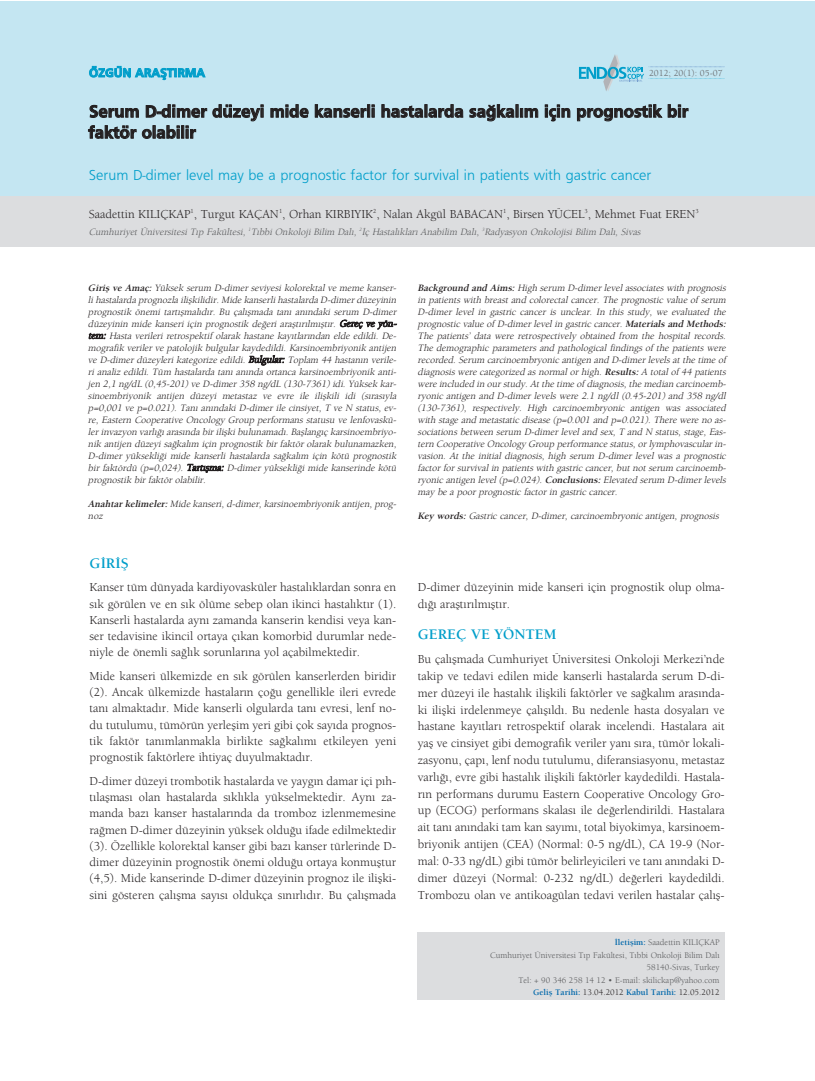
<style>
.page{position:relative;width:815px;height:1081px;background:#fff}
.page>*{position:absolute;margin:0;border:0;box-sizing:border-box;transform-origin:0 0}
.t1{font:700 17.5px/21px "Fruga San";color:#231f20}
.t2{font:15px "Frugal Sans";color:#009eca}
.t3{font:700 15px "Berkeley";color:#009eca}
.t4{font:12.5px/16.2px "Berkeley";color:#231f20;text-align:justify}
.t5{font:700 12.5px "Fruga San";color:#009eca}
.t6{font:italic 10px/12px "Berkeley";color:#231f20}
.t7{font:italic 10px "Berkeley";color:#57585a}
.t8{font:9.5px "Berkeley";color:#636366}
.t9{font:8.75px/12.5px "Berkeley";color:#57585a;text-align:right}
.s1{font-weight:700}
.s2{font-weight:700;color:#0067aa}
.s3{color:#231f20}
</style>
<div class="page">
<div style="left:0;top:1px;width:814px;height:224px;background:#c4e6f2"></div>
<div style="left:0;top:197px;width:814px;height:50px;background:#dcdddf"></div>
<svg style="left:579px;top:55px;width:146px;height:36px"></svg>
<div style="left:418px;top:932px;width:307px;height:68px;background:#dcdddf"></div>
<p class="t5" style="left:89px;top:68px;width:118px">ÖZGÜN ARAfiTIRMA</p>
<p class="t8" style="left:649px;top:69px;width:75px">2012; 20(1): 05-07</p>
<h1 class="t1" style="left:89px;top:102px;width:601px">Serum D-dimer düzeyi mide kanserli hastalarda sa¤kal›m için prognostik bir faktör olabilir</h1>
<h2 class="t2" style="left:89px;top:169px;width:564px">Serum D-dimer level may be a prognostic factor for survival in patients with gastric cancer</h2>
<p class="t4" style="left:89px;top:207px;width:612px">Saadettin KILIÇKAP<sup>1</sup>, Turgut KAÇAN<sup>1</sup>, Orhan KIRBIYIK<sup>2</sup>, Nalan Akgül BABACAN<sup>1</sup>, Birsen YÜCEL<sup>3</sup>, Mehmet Fuat EREN<sup>3</sup></p>
<p class="t7" style="left:89px;top:227px;width:555px">Cumhuriyet Üniversitesi T›p Fakültesi, <sup>1</sup>T›bbi Onkoloj i Bilim Dal›, <sup>2</sup>‹ç Hastal›klar› Anabilim Dal›, <sup>3</sup>Radyasyon Onkoloj isi Bilim Dal›, Sivas</p>
<p class="t6" style="left:88px;top:282px;width:312px"><span class="s1">Girifl ve Amaç:</span> Yüksek serum D-dimer seviyesi kolorektal ve meme kanser&shy;lihastalarda prognozla iliflkilidir.Mide kanserlihastalarda D-dimerdüzeyinin prognostik önemi tart›flmal›d›r. Bu çal›flmada tan› an›ndaki serum D-dimer düzeyinin mide kanseri için prognostik de¤eri araflt›r›lm›flt›r. Gereç ve yön&shy;tem: Hasta verileri retrospektif olarak hastane kay›tlar›ndan elde edildi. De&shy;mografik veriler ve patoloj ik bulgular kaydedildi. Karsinoembriyonik antij en ve D-dimer düzeyleri kategorize edildi. Bulgular: Toplam 44 hastan›n verile&shy;ri analiz edildi. Tüm hastalarda tan› an›nda ortanca karsinoembriyonik anti&shy;j en 2,1 ng/dL (0,45-201) ve D-dimer 358 ng/dL (130-7361) idi. Yüksek kar&shy;sinoembriyonik antij en düzeyi metastaz ve evre ile iliflkili idi (s›ras›yla p=0,001 ve p=0.021). Tan› an›ndaki D-dimer ile cinsiyet, T ve N status, ev&shy;re, Eastern Cooperative Oncology Group performans statusu ve lenfovaskü&shy;lerinvazyon varl›¤›aras›nda biriliflkibulunamad›.Bafllang›ç karsinoembriyo&shy;nik antij en düzeyi sa¤kal›m için prognostik bir faktör olarak bulunamazken, D-dimer yüksekli¤i mide kanserli hastalarda sa¤kal›m için kötü prognostik bir faktördü (p=0,024). Tart›flma: D-dimer yüksekli¤i mide kanserinde kötü prognostik bir faktör olabilir.</p>
<p class="t6" style="left:88px;top:498px;width:312px"><span class="s1">Anahtar kelimeler:</span> Mide kanseri,d-dimer,karsinoembriyonik antij en,prog&shy;noz</p>
<h2 class="t3" style="left:90px;top:557px;width:41px">G‹R‹fi</h2>
<p class="t4" style="left:90px;top:580px;width:308px">Kanser tüm dünyada kardiyovasküler hastal›klardan sonra en s›k görülen ve en s›k ölüme sebep olan ikinci hastal›kt›r (1).<br>Kanserli hastalarda ayn› zamanda kanserin kendisi veya kan&shy;ser tedavisine ikincil ortaya ç›kan komorbid durumlar nede&shy;niyle de önemli sa¤l›k sorunlar›na yol açabilmektedir.</p>
<p class="t4" style="left:90px;top:669px;width:308px">Mide kanseri ülkemizde en s›k görülen kanserlerden biridir (2). Ancak ülkemizde hastalar›n ço¤u genellikle ileri evrede tan› almaktad›r. Mide kanserli olgularda tan› evresi, lenf no&shy;du tutulumu, tümörün yerleflim yeri gibi çok say›da prognos&shy;tik faktör tan›mlanmakla birlikte sa¤kal›m› etkileyen yeni prognostik faktörlere ihtiyaç duyulmaktad›r.</p>
<p class="t4" style="left:90px;top:773px;width:308px">D-dimer düzeyi trombotik hastalarda ve yayg›n damar içi p›h&shy;t›laflmas› olan hastalarda s›kl›kla yükselmektedir. Ayn› za&shy;manda baz› kanser hastalar›nda da tromboz izlenmemesine ra¤men D-dimer düzeyinin yüksek oldu¤u ifade edilmektedir (3). Özellikle kolorektal kanser gibi baz› kanser türlerinde D&shy;dimer düzeyinin prognostik önemi oldu¤u ortaya konmufltur (4,5). Mide kanserinde D-dimer düzeyinin prognoz ile iliflki&shy;sini gösteren çal›flma say›s› oldukça s›n›rl›d›r. Bu çal›flmada</p>
<p class="t6" style="left:418px;top:282px;width:312px"><span class="s1">Background and Aims:</span> High serum D-dimer level associates with prognosis in patients with breast and colorectal cancer. The prognostic value of serum D-dimer level in gastric cancer is unclear. In this study, we evaluated the prognostic value of D-dimer level in gastric cancer. <span class="s1">Materials and Methods:<br></span>The patients’ data were retrospectively obtained from the hospital records.<br>The demographic parameters and pathological findings of the patients were recorded. Serum carcinoembryonic antigen and D-dimer levels at the time of diagnosis were categorized as normal or high. <span class="s1">Results:</span> A total of 44 patients were included in ourstudy .Atthe time of diagnosis,the median carcinoemb&shy;ryonic antigen and D-dimer levels were 2.1 ng/dl (0.45-201) and 358 ng/dl (130-7361), respectively . High carcinoembryonic antigen was associated with stage and metastatic disease (p=0.001 and p=0.021). There were no as&shy;sociations between serum D-dimer level and sex, T and N status, stage, Eas&shy;tern Cooperative Oncology Group performance status,orlymphovascularin&shy;vasion. At the initial diagnosis, high serum D-dimer level was a prognostic factor for survival in patients with gastric cancer, but not serum carcinoemb&shy;ryonic antigen level (p=0.024). <span class="s1">Conclusions:</span> Elevated serum D-dimer levels may be a poor prognostic factor in gastric cancer.</p>
<p class="t6" style="left:418px;top:510px;width:305px"><span class="s1">Key words:</span> Gastric cancer, D-dimer, carcinoembryonic antigen, prognosis</p>
<p class="t4" style="left:418px;top:580px;width:308px;line-height:16.9px">D-dimer düzeyinin mide kanseri için prognostik olup olma&shy;d›¤› araflt›r›lm›flt›r.</p>
<h2 class="t3" style="left:418px;top:628px;width:140px">GEREÇ VE YÖNTEM</h2>
<p class="t4" style="left:418px;top:651px;width:309px;line-height:16.9px">Bu çal›flmada Cumhuriyet Üniversitesi Onkoloji Merkezi’nde takip ve tedavi edilen mide kanserli hastalarda serum D-di&shy;mer düzeyi ile hastal›k iliflkili faktörler ve sa¤kal›m aras›nda&shy;ki iliflki irdelenmeye çal›fl›ld›. Bu nedenle hasta dosyalar› ve hastane kay›tlar› retrospektif olarak incelendi. Hastalara ait yafl ve cinsiyet gibi demografik veriler yan› s›ra, tümör lokali&shy;zasyonu, çap›, lenf nodu tutulumu, diferansiasyonu, metastaz varl›¤›, evre gibi hastal›k iliflkili faktörler kaydedildi. Hastala&shy;r›n performans durumu Eastern Cooperative Oncology Gro&shy;up (ECOG) performans skalas› ile de¤erlendirildi. Hastalara ait tan› an›ndaki tam kan say›m›, total biyokimya, karsinoem&shy;briyonik antijen (CEA) (Normal: 0-5 ng/dL), CA 19-9 (Nor&shy;mal: 0-33 ng/dL) gibi tümör belirleyicileri ve tan› an›ndaki D&shy;dimer düzeyi (Normal: 0-232 ng/dL) de¤erleri kaydedildi.<br>Trombozu olan ve antikoagülan tedavi verilen hastalar çal›fl-</p>
<p class="t9" style="left:490px;top:937px;width:231px"><span class="s2">‹letiflim:</span> Saadettin KILIÇKAP<br>Cumhuriyet Üniversitesi T›p Fakültesi, T›bbi Onkoloji Bilim Dal› 58140-Sivas, Turkey<br>Tel: + 90 346 258 14 12 • E-mail: skilickap@yahoo.com<br><span class="s2">Gelifl Tarihi:</span> <span class="s3">13.04.2012</span> <span class="s2">Kabul Tarihi:</span> <span class="s3">12.05.2012</span></p>
</div>
